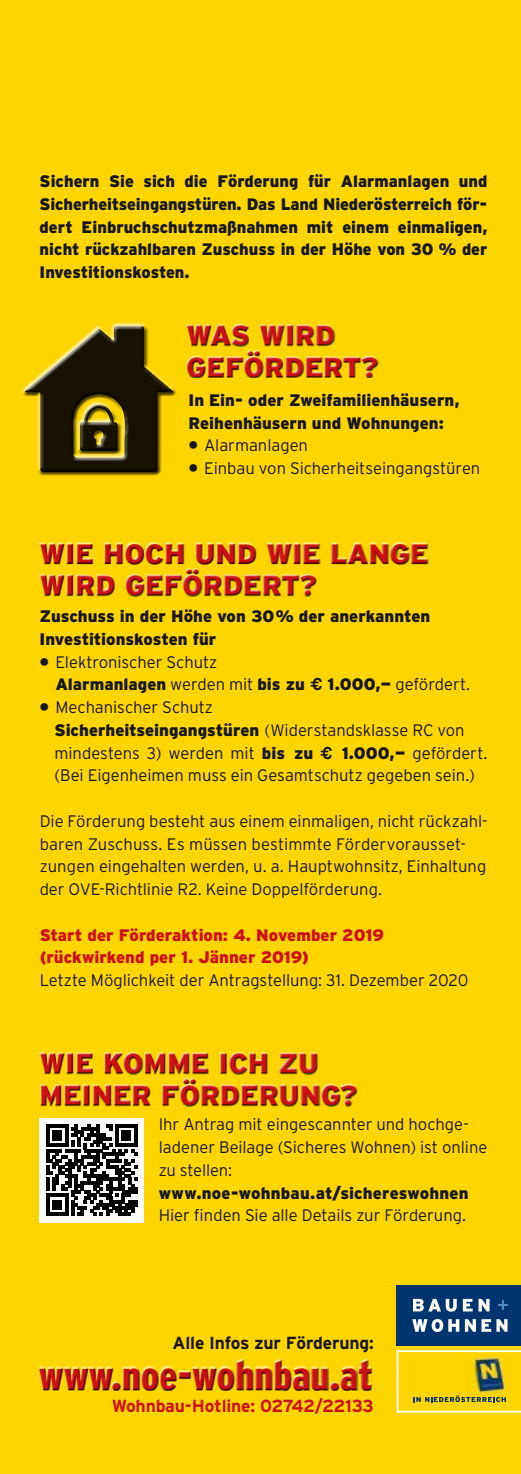
<style>
.page{position:relative;width:521px;height:1474px;background:#fff}
.page>*{position:absolute;margin:0;border:0;box-sizing:border-box;transform-origin:0 0}
.t1{font:900 condensed 40.25px "Interstate";color:#cd1013}
.t2{font:900 28px/31.5px "Interstate";color:#cd1013}
.t3{font:700 17.5px "Interstate";letter-spacing:-.01em;color:#cd1013}
.t4{font:700 17.5px "Interstate";letter-spacing:-.01em;color:#181716}
.t5{font:300 16.62px/22.8px "Interstate";letter-spacing:-.005em;color:#181716}
.t6{font:900 16.62px/22.8px "Interstate";color:#181716}
.t7{font:900 16.62px/22.8px "Interstate";color:#cd1013}
.s1{font-weight:900}
.s2{font-family:"Helvetica";font-weight:700}
</style>
<div class="page">
<div style="left:0;top:0;width:521px;height:1473px;background:#ffd500"></div>
<div style="left:39px;top:1359px;width:334px;height:32px;background:#181716;opacity:.75"></div>
<div style="left:397px;top:1285px;width:124px;height:60px;background:#00346f"></div>
<svg style="left:413px;top:1298px;width:44px;height:13px"></svg>
<svg style="left:463px;top:1298px;width:26px;height:13px"></svg>
<svg style="left:412px;top:1319px;width:47px;height:12px"></svg>
<svg style="left:465px;top:1319px;width:42px;height:12px"></svg>
<svg style="left:498px;top:1300px;width:10px;height:9px"></svg>
<img style="left:397px;top:1350px;width:124px;height:62px">
<div style="left:186px;top:325px;width:193px;height:53px;background:#181716;opacity:.75"></div>
<div style="left:39px;top:542px;width:390px;height:53px;background:#fff;opacity:.75"></div>
<div style="left:39px;top:544px;width:390px;height:53px;background:#181716;opacity:.75"></div>
<div style="left:39px;top:1053px;width:319px;height:53px;background:#181716;opacity:.75"></div>
<div style="left:40px;top:1117px;width:104px;height:104px;background:#fff"></div>
<svg style="left:46px;top:1124px;width:91px;height:91px"></svg>
<div style="left:22px;top:325px;width:154px;height:150px;background:#181716;opacity:.75"></div>
<p class="t6" style="left:40px;top:170px;width:449px;text-align:justify">Sichern Sie sich die Förderung für Alarmanlagen und Sicherheitseingangstüren. Das Land Niederösterreich för&shy;dert Einbruchschutzmaßnahmen mit einem einmaligen, nicht rückzahlbaren Zuschuss in der Höhe von 30 % der Investitionskosten.</p>
<h2 class="t2" style="left:186px;top:319px;width:193px">was wird gefördert?</h2>
<p class="t6" style="left:188px;top:388px;width:273px">In Ein- oder Zweifamilienhäusern,<br>Reihenhäusern und Wohnungen:</p>
<p class="t5" style="left:188px;top:434px;width:121px"><span class="s1">•</span> Alarmanlagen</p>
<p class="t5" style="left:188px;top:457px;width:293px"><span class="s1">•</span> Einbau von Sicherheitseingangstüren</p>
<h2 class="t2" style="left:40px;top:537px;width:390px">Wie hoch und wie lange wird gefördert?</h2>
<p class="t6" style="left:40px;top:604px;width:392px">Zuschuss in der Höhe von 30% der anerkannten<br>I nvestitionskosten für</p>
<p class="t5" style="left:55px;top:650px;width:416px;text-indent:-16px"><span class="s1">•</span> Elektronischer Schutz<br><span class="s1">Alarmanlagen</span> werden mit <span class="s1">bis zu</span> <span class="s2">€</span> <span class="s1">1.000,—</span> gefördert.</p>
<p class="t5" style="left:55px;top:695px;width:434px;text-indent:-15px"><span class="s1">•</span> Mechanischer Schutz<br><span class="s1">Sicherheitseingangstüren</span> (Widerstandsklasse RC von mindestens 3) werden mit <span class="s1">bis zu</span> <span class="s2">€</span> <span class="s1">1.000,—</span> gefördert. (Bei Eigenheimen muss ein Gesamtschutz gegeben sein.)</p>
<p class="t5" style="left:40px;top:809px;width:449px">Die Förderung besteht aus einem einmaligen, nicht rückzahl&shy;baren Zuschuss. Es müssen bestimmte Fördervorausset&shy;zungen eingehalten werden, u. a. Hauptwohnsitz, Einhaltung der OVE-Richtlinie R2. Keine Doppelförderung.</p>
<p class="t7" style="left:40px;top:923px;width:346px">Start der Förderaktion: 4. November 2019 (rückwirkend per 1. Jänner 2019)</p>
<p class="t5" style="left:40px;top:968px;width:430px">Letzte Möglichkeit der Antragstellung: 31. Dezember 2020</p>
<h2 class="t2" style="left:40px;top:1047px;width:319px">Wie komme ich zu meiner Förderung?</h2>
<p class="t5" style="left:159px;top:1113px;width:330px">Ihr Antrag mit eingescannter und hochge&shy;ladener Beilage (Sicheres Wohnen) ist online zu stellen:</p>
<p class="t6" style="left:159px;top:1181px;width:311px">www.noe-wohnbau.at/sichereswohnen</p>
<p class="t5" style="left:159px;top:1203px;width:309px">Hier finden Sie alle Details zur Förderung.</p>
<p class="t4" style="left:173px;top:1332px;width:203px">Alle Infos zur Förderung:</p>
<h1 class="t1" style="left:39px;top:1353px;width:335px">www.noe-wohnbau.at</h1>
<p class="t3" style="left:112px;top:1395px;width:264px">Wohnbau-Hotline: 02742/22133</p>
</div>
